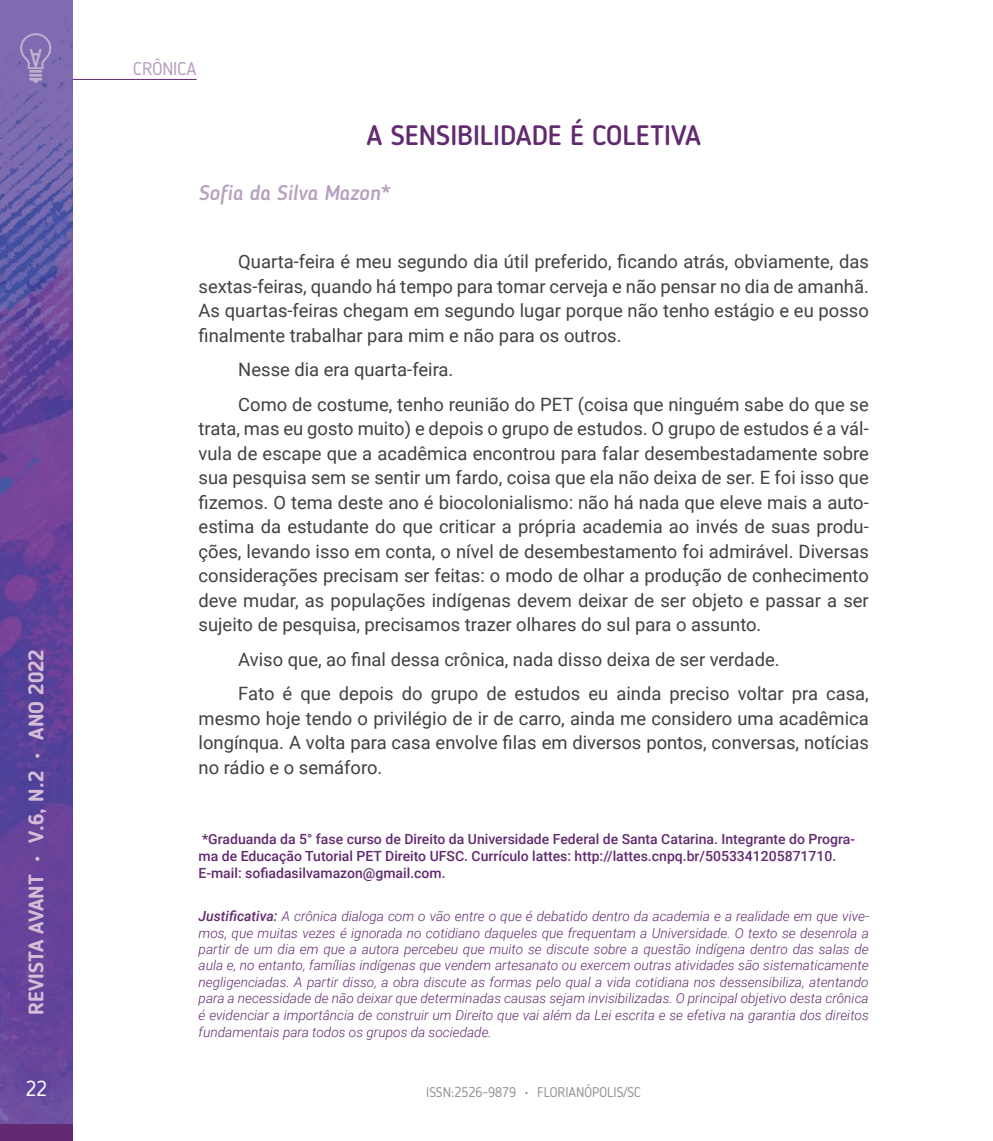
<style>
.page{position:relative;width:993px;height:1141px;background:#fff}
.page>*{position:absolute;margin:0;border:0;box-sizing:border-box;transform-origin:0 0}
.t1{font:500 28px "Blogger Sans";color:#622a70}
.t2{font:700 21px "Blogger Sans";color:#d4bed6}
.t3{font:italic 500 21px "Blogger Sans";color:#b79fbe}
.t4{font:21px "Blogger Sans";color:#fff}
.t5{font:18.38px/24.5px "Roboto";color:#414042;text-align:justify}
.t6{font:18.38px "Blogger Sans";color:#b79fbe}
.t7{font:500 14px/17.2px "Roboto";color:#622a70}
.t8{font:14px "Blogger Sans";color:#939598}
.t9{font:italic 300 13.65px/16.6px "Roboto";color:#622a70;text-align:justify}
.s1{font-weight:500;font-size:14px}
.s2{color:#9e81a5}
</style>
<div class="page">
<hr style="left:71px;top:79px;width:125px;height:1px;background:#622a70">
<div style="left:0;top:1033px;width:73px;height:108px;background:#622a70"></div>
<img style="left:0;top:0;width:73px;height:1124px">
<svg style="left:20px;top:33px;width:31px;height:50px;background:#8f7cb7"></svg>
<p class="t6" style="left:133px;top:57px;width:65px">CRÔNICA</p>
<p class="t2" style="left:24px;top:1015px;width:367px;rotate:-90deg">REVISTA AVANT • V.6, N.2 • ANO 2022</p>
<h1 class="t1" style="left:366px;top:119px;width:336px">A SENSIBILIDADE É COLETIVA</h1>
<p class="t3" style="left:198px;top:180px;width:193px">Sofia da Silva Mazon*</p>
<p class="t5" style="left:198px;top:249px;width:671px;text-indent:40px">Quarta-feira é meu segundo dia útil preferido, ficando atrás, obviamente, das sextas-feiras, quando há tempo para tomar cerveja e não pensar no dia de amanhã.<br>As quartas-feiras chegam em segundo lugar porque não tenho estágio e eu posso finalmente trabalhar para mim e não para os outros.</p>
<p class="t5" style="left:238px;top:352px;width:632px;line-height:34.5px">Nesse dia era quarta-feira.<br>Como de costume, tenho reunião do PET (coisa que ninguém sabe do que se</p>
<p class="t5" style="left:198px;top:416px;width:671px">trata, mas eu gosto muito) e depois o grupo de estudos. O grupo de estudos é a vál&shy;vula de escape que a acadêmica encontrou para falar desembestadamente sobre sua pesquisa sem se sentir um fardo, coisa que ela não deixa de ser. E foi isso que fizemos. O tema deste ano é biocolonialismo: não há nada que eleve mais a auto&shy;estima da estudante do que criticar a própria academia ao invés de suas produ&shy;ções, levando isso em conta, o nível de desembestamento foi admirável. Diversas considerações precisam ser feitas: o modo de olhar a produção de conhecimento deve mudar, as populações indígenas devem deixar de ser objeto e passar a ser sujeito de pesquisa, precisamos trazer olhares do sul para o assunto.</p>
<p class="t5" style="left:238px;top:641px;width:631px;line-height:34.5px">Aviso que, ao final dessa crônica, nada disso deixa de ser verdade.<br>Fato é que depois do grupo de estudos eu ainda preciso voltar pra casa,</p>
<p class="t5" style="left:198px;top:705px;width:671px">mesmo hoje tendo o privilégio de ir de carro, ainda me considero uma acadêmica longínqua. A volta para casa envolve filas em diversos pontos, conversas, notícias no rádio e o semáforo.</p>
<p class="t7" style="left:198px;top:830px;width:657px">*Graduanda da 5° fase curso de Direito da Universidade Federal de Santa Catarina. Integrante do Progra&shy;ma de Educação Tutorial PET Direito UFSC. Currículo lattes: http://lattes.cnpq.br/5053341205871710.<br>E-mail: sofiadasilvamazon@gmail.com.</p>
<p class="t9" style="left:198px;top:908px;width:671px"><span class="s1">Justificativa:</span> A crônica dialoga com o vão entre o que é debatido dentro da academia e a realidade em que vive&shy;mos, que muitas vezes é ignorada no cotidiano daqueles que frequentam a Universidade. O texto se desenrola a partir de um dia em que a autora percebeu que muito se discute sobre a questão indígena dentro das salas de aula e, no entanto, famílias indígenas que vendem artesanato ou exercem outras atividades são sistematicamente negligenciadas. A partir disso, a obra discute as formas pelo qual a vida cotidiana nos dessensibiliza, atentando para a necessidade de não deixar que determinadas causas sejam invisibilizadas. O principal objetivo desta crônica é evidenciar a importância de construir um Direito que vai além da Lei escrita e se efetiva na garantia dos direitos fundamentais para todos os grupos da sociedade.</p>
<p class="t4" style="left:26px;top:1076px;width:23px">22</p>
<p class="t8" style="left:426px;top:1084px;width:216px">ISSN:2526-9879 <span class="s2">•</span> FLORIANÓPOLIS/SC</p>
</div>
